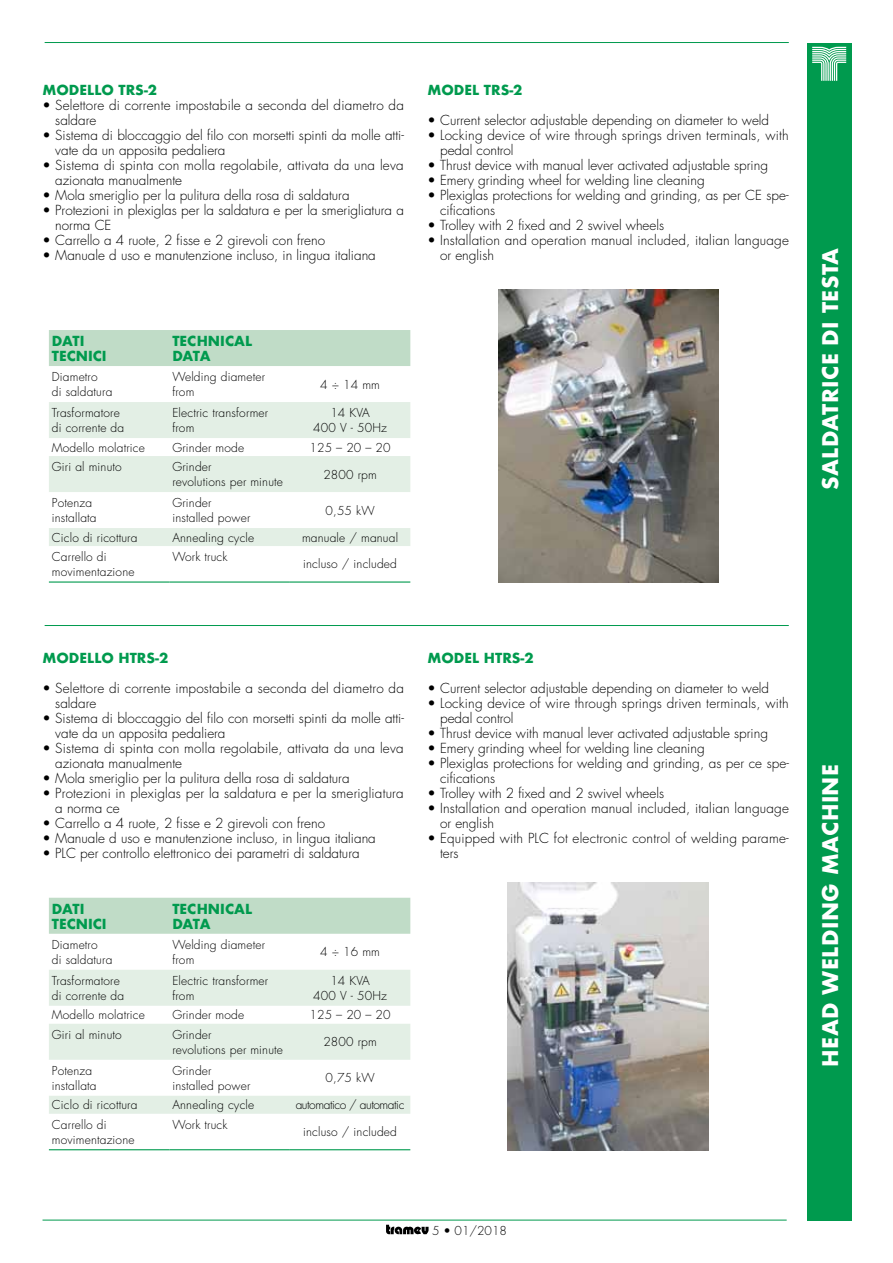
<style>
.page{position:relative;width:893px;height:1263px;background:#fff}
.page>*{position:absolute;margin:0;border:0;box-sizing:border-box;transform-origin:0 0}
.t1{font:700 21px "Futura";letter-spacing:.02em;color:#fff}
.t2{font:300 13.5px/15px "Futura";color:#000}
.t3{font:700 13.5px/15px "Futura";color:#009a4e}
.t4{font:300 12px/15px "Futura";letter-spacing:.015em;color:#000}
.t5{font:300 12px "Futura";letter-spacing:-.035em;color:#000}
</style>
<div class="page">
<hr style="left:43px;top:1220px;width:744px;height:1px;background:#009a4e">
<div style="left:807px;top:43px;width:44px;height:1177px;background:#009a4e"></div>
<svg style="left:812px;top:47px;width:34px;height:34px"></svg>
<svg style="left:386px;top:1225px;width:43px;height:9px"></svg>
<hr style="left:45px;top:42px;width:744px;height:1px;background:#009a4e">
<hr style="left:45px;top:625px;width:744px;height:1px;background:#009a4e">
<div style="left:49px;top:330px;width:361px;height:36px;background:#c0dcc7"></div>
<svg style="left:49px;top:402px;width:361px;height:144px;fill:#e3efe5"></svg>
<hr style="left:49px;top:581px;width:120px;height:2px;background:#009a4e">
<hr style="left:169px;top:581px;width:121px;height:2px;background:#009a4e">
<hr style="left:290px;top:581px;width:120px;height:2px;background:#009a4e">
<div style="left:49px;top:898px;width:361px;height:36px;background:#c0dcc7"></div>
<svg style="left:49px;top:970px;width:361px;height:144px;fill:#e3efe5"></svg>
<hr style="left:49px;top:1149px;width:120px;height:1px;background:#009a4e">
<hr style="left:169px;top:1149px;width:121px;height:1px;background:#009a4e">
<hr style="left:290px;top:1149px;width:120px;height:1px;background:#009a4e">
<img style="left:498px;top:289px;width:220px;height:294px">
<img style="left:508px;top:882px;width:200px;height:268px">
<p class="t3" style="left:43px;top:83px;width:116px">MO DELLO TRS-2</p>
<p class="t2" style="left:55px;top:98px;width:350px;text-indent:-13px">• Selettore di corrente impostabile a seconda del diametro da saldare</p>
<p class="t2" style="left:55px;top:128px;width:350px;text-indent:-13px">• Sistema di bloccaggio del filo con morsetti spinti da molle atti&shy;vate da unʼapposita pedaliera</p>
<p class="t2" style="left:55px;top:158px;width:350px;text-indent:-13px">• Sistema di spinta con molla regolabile, attivata da una leva azionata manualmente</p>
<p class="t2" style="left:43px;top:188px;width:309px">• Mola smeriglio per la pulitura della rosa di saldatura</p>
<p class="t2" style="left:55px;top:203px;width:350px;text-indent:-13px">• Protezioni in plexiglas per la saldatura e per la smerigliatura a norma CE</p>
<p class="t2" style="left:43px;top:233px;width:284px">• Carrello a 4 ruote, 2 fisse e 2 girevoli con freno</p>
<p class="t2" style="left:43px;top:248px;width:335px">• Manuale dʼuso e manutenzione incluso, in lingua italiana</p>
<p class="t3" style="left:427px;top:83px;width:97px">MO DEL TRS-2</p>
<p class="t2" style="left:427px;top:113px;width:343px">• Current selector adjustable depending on diameter to weld</p>
<p class="t2" style="left:440px;top:128px;width:350px;text-indent:-13px">• Locking device of wire through springs driven terminals, with pedal control</p>
<p class="t2" style="left:427px;top:158px;width:342px">• Thrust device with manual lever activated adjustable spring</p>
<p class="t2" style="left:427px;top:173px;width:279px">• Emery grinding wheel for welding line cleaning</p>
<p class="t2" style="left:440px;top:188px;width:350px;text-indent:-13px">• Plexiglas protections for welding and grinding, as per CE spe&shy;cifications</p>
<p class="t2" style="left:427px;top:218px;width:238px">• Trolley with 2 fixed and 2 swivel wheels</p>
<p class="t2" style="left:440px;top:233px;width:350px;text-indent:-13px">• Installation and operation manual included, italian language or english</p>
<p class="t3" style="left:52px;top:333px;width:56px">DATI<br>TECNICI</p>
<p class="t3" style="left:172px;top:333px;width:81px">TECHNICAL<br>DATA</p>
<p class="t4" style="left:52px;top:370px;width:62px">Diametro<br>di saldatura</p>
<p class="t4" style="left:172px;top:370px;width:94px">Welding diameter from</p>
<p class="t4" style="left:320px;top:377px;width:61px">4 ÷ 14 mm</p>
<p class="t4" style="left:52px;top:406px;width:74px">Trasformatore di corrente da</p>
<p class="t4" style="left:172px;top:406px;width:97px">Electric transformer from</p>
<p class="t4" style="left:313px;top:406px;width:75px;text-align:center">14 KVA<br>400 V - 50Hz</p>
<p class="t4" style="left:52px;top:440px;width:94px">Modello molatrice</p>
<p class="t4" style="left:172px;top:440px;width:73px">Grinder mode</p>
<p class="t4" style="left:309px;top:440px;width:83px">125 – 20 – 20</p>
<p class="t4" style="left:52px;top:460px;width:71px">Giri al minuto</p>
<p class="t4" style="left:172px;top:460px;width:112px">Grinder<br>revolutions per minute</p>
<p class="t4" style="left:323px;top:467px;width:55px">2800 rpm</p>
<p class="t4" style="left:52px;top:496px;width:46px">Potenza installata</p>
<p class="t4" style="left:172px;top:496px;width:80px">Grinder installed power</p>
<p class="t4" style="left:325px;top:503px;width:51px">0,55 kW</p>
<p class="t4" style="left:52px;top:530px;width:87px">Ciclo di ricottura</p>
<p class="t4" style="left:172px;top:530px;width:83px">Annealing cycle</p>
<p class="t4" style="left:302px;top:530px;width:98px">manuale / manual</p>
<p class="t4" style="left:52px;top:549px;width:84px">Carrello di movimentazione</p>
<p class="t4" style="left:172px;top:549px;width:57px">Work truck</p>
<p class="t4" style="left:303px;top:557px;width:95px">incluso / included</p>
<p class="t3" style="left:43px;top:650px;width:127px">MO DELLO HTRS-2</p>
<p class="t2" style="left:55px;top:681px;width:350px;text-indent:-13px">• Selettore di corrente impostabile a seconda del diametro da saldare</p>
<p class="t2" style="left:55px;top:711px;width:350px;text-indent:-13px">• Sistema di bloccaggio del filo con morsetti spinti da molle atti&shy;vate da unʼapposita pedaliera</p>
<p class="t2" style="left:55px;top:741px;width:350px;text-indent:-13px">• Sistema di spinta con molla regolabile, attivata da una leva azionata manualmente</p>
<p class="t2" style="left:43px;top:771px;width:309px">• Mola smeriglio per la pulitura della rosa di saldatura</p>
<p class="t2" style="left:55px;top:786px;width:350px;text-indent:-13px">• Protezioni in plexiglas per la saldatura e per la smerigliatura a norma ce</p>
<p class="t2" style="left:43px;top:816px;width:284px">• Carrello a 4 ruote, 2 fisse e 2 girevoli con freno</p>
<p class="t2" style="left:43px;top:831px;width:335px">• Manuale dʼuso e manutenzione incluso, in lingua italiana</p>
<p class="t2" style="left:43px;top:846px;width:319px">• PLC per controllo elettronico dei parametri di saldatura</p>
<p class="t3" style="left:52px;top:901px;width:56px">DATI<br>TECNICI</p>
<p class="t3" style="left:172px;top:901px;width:81px">TECHNICAL<br>DATA</p>
<p class="t4" style="left:52px;top:937px;width:62px">Diametro<br>di saldatura</p>
<p class="t4" style="left:172px;top:937px;width:94px">Welding diameter from</p>
<p class="t4" style="left:320px;top:945px;width:61px">4 ÷ 16 mm</p>
<p class="t4" style="left:52px;top:973px;width:74px">Trasformatore di corrente da</p>
<p class="t4" style="left:172px;top:973px;width:97px">Electric transformer from</p>
<p class="t4" style="left:313px;top:973px;width:75px;text-align:center">14 KVA<br>400 V - 50Hz</p>
<p class="t4" style="left:52px;top:1008px;width:94px">Modello molatrice</p>
<p class="t4" style="left:172px;top:1008px;width:73px">Grinder mode</p>
<p class="t4" style="left:309px;top:1008px;width:83px">125 – 20 – 20</p>
<p class="t4" style="left:52px;top:1027px;width:71px">Giri al minuto</p>
<p class="t4" style="left:172px;top:1027px;width:112px">Grinder<br>revolutions per minute</p>
<p class="t4" style="left:323px;top:1035px;width:55px">2800 rpm</p>
<p class="t4" style="left:52px;top:1063px;width:46px">Potenza installata</p>
<p class="t4" style="left:172px;top:1063px;width:80px">Grinder installed power</p>
<p class="t4" style="left:325px;top:1071px;width:51px">0,75 kW</p>
<p class="t4" style="left:52px;top:1098px;width:87px">Ciclo di ricottura</p>
<p class="t4" style="left:172px;top:1098px;width:83px">Annealing cycle</p>
<p class="t5" style="left:296px;top:1098px;width:110px">automatico / automatic</p>
<p class="t4" style="left:52px;top:1117px;width:84px">Carrello di movimentazione</p>
<p class="t4" style="left:172px;top:1117px;width:57px">Work truck</p>
<p class="t4" style="left:303px;top:1124px;width:95px">incluso / included</p>
<p class="t3" style="left:427px;top:650px;width:108px">MO DEL HTRS-2</p>
<p class="t2" style="left:427px;top:681px;width:343px">• Current selector adjustable depending on diameter to weld</p>
<p class="t2" style="left:440px;top:696px;width:350px;text-indent:-13px">• Locking device of wire through springs driven terminals, with pedal control</p>
<p class="t2" style="left:427px;top:726px;width:342px">• Thrust device with manual lever activated adjustable spring</p>
<p class="t2" style="left:427px;top:741px;width:279px">• Emery grinding wheel for welding line cleaning</p>
<p class="t2" style="left:440px;top:756px;width:350px;text-indent:-13px">• Plexiglas protections for welding and grinding, as per ce spe&shy;cifications</p>
<p class="t2" style="left:427px;top:786px;width:238px">• Trolley with 2 fixed and 2 swivel wheels</p>
<p class="t2" style="left:440px;top:801px;width:350px;text-indent:-13px">• Installation and operation manual included, italian language or english</p>
<p class="t2" style="left:440px;top:831px;width:350px;text-indent:-13px">• Equipped with PLC fot electronic control of welding parame&shy;ters</p>
<p class="t4" style="left:432px;top:1223px;width:76px">5 • 01/2018</p>
<h1 class="t1" style="left:815px;top:490px;width:243px;rotate:-90deg">SALDATRICE DI TESTA</h1>
<h1 class="t1" style="left:815px;top:1067px;width:301px;rotate:-90deg">HEAD WELDING MACH INE</h1>
</div>
